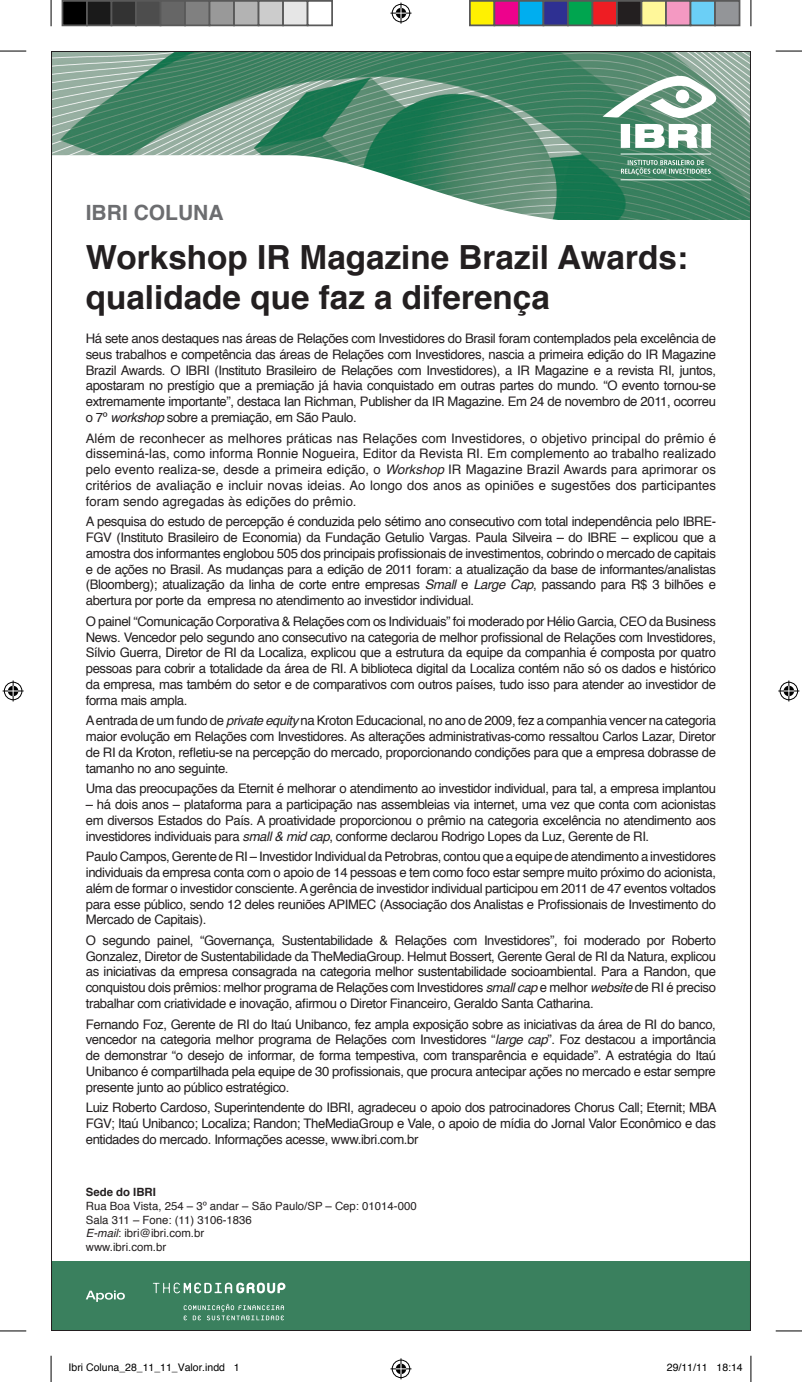
<style>
.page{position:relative;width:802px;height:1382px;background:#fff}
.page>*{position:absolute;margin:0;border:0;box-sizing:border-box;transform-origin:0 0}
.t1{font:700 33.25px/39.9px "Helvetica";color:#231f20}
.t2{font:700 21px "Helvetica";color:#6c6d70}
.t3{font:13.12px/15.8px "Helvetica";letter-spacing:-.03em;color:#231f20;text-align:justify}
.t4{font:11.38px/13.7px "Helvetica";color:#231f20}
.t5{font:700 11.38px "Helvetica";color:#231f20}
.t6{font:10.5px "Helvetica";color:#000}
.s1{font-style:italic}
</style>
<div class="page">
<img style="left:53px;top:53px;width:696px;height:167px">
<div style="left:51px;top:1261px;width:700px;height:70px;background:#3a805e"></div>
<svg style="left:86px;top:1290px;width:39px;height:12px"></svg>
<svg style="left:153px;top:1283px;width:132px;height:10px"></svg>
<svg style="left:184px;top:1304px;width:100px;height:16px"></svg>
<hr style="left:620px;top:154px;width:91px;height:1px;background:#fff">
<hr style="left:620px;top:179px;width:91px;height:1px;background:#fff">
<svg style="left:602px;top:76px;width:114px;height:72px"></svg>
<svg style="left:51px;top:155px;width:659px;height:70px"></svg>
<svg style="left:0;top:51px;width:26px;height:1px"></svg>
<svg style="left:775px;top:51px;width:27px;height:1px"></svg>
<svg style="left:0;top:1331px;width:26px;height:1px"></svg>
<svg style="left:775px;top:1331px;width:27px;height:1px"></svg>
<svg style="left:51px;top:0;width:1px;height:26px"></svg>
<svg style="left:51px;top:1356px;width:1px;height:26px"></svg>
<svg style="left:750px;top:0;width:1px;height:26px"></svg>
<svg style="left:750px;top:1356px;width:1px;height:26px"></svg>
<svg style="left:390px;top:3px;width:21px;height:21px"></svg>
<svg style="left:390px;top:1358px;width:21px;height:21px"></svg>
<svg style="left:3px;top:680px;width:21px;height:21px"></svg>
<svg style="left:778px;top:680px;width:21px;height:21px"></svg>
<div style="left:62px;top:1px;width:25px;height:24px;background:#000"></div>
<div style="left:62px;top:0;width:26px;height:26px;border:2px solid #595959"></div>
<div style="left:87px;top:1px;width:24px;height:24px;background:#1a1a1a"></div>
<div style="left:86px;top:0;width:26px;height:26px;border:2px solid #595959"></div>
<div style="left:111px;top:1px;width:25px;height:24px;background:#333"></div>
<div style="left:111px;top:0;width:26px;height:26px;border:2px solid #595959"></div>
<div style="left:136px;top:1px;width:24px;height:24px;background:#4d4d4d"></div>
<div style="left:135px;top:0;width:26px;height:26px;border:2px solid #595959"></div>
<div style="left:160px;top:1px;width:25px;height:24px;background:#666"></div>
<div style="left:160px;top:0;width:26px;height:26px;border:2px solid #595959"></div>
<div style="left:185px;top:1px;width:24px;height:24px;background:#808080"></div>
<div style="left:184px;top:0;width:26px;height:26px;border:2px solid #595959"></div>
<div style="left:209px;top:1px;width:25px;height:24px;background:#999"></div>
<div style="left:209px;top:0;width:26px;height:26px;border:2px solid #595959"></div>
<div style="left:234px;top:1px;width:24px;height:24px;background:#b3b3b3"></div>
<div style="left:233px;top:0;width:26px;height:26px;border:2px solid #595959"></div>
<div style="left:258px;top:1px;width:25px;height:24px;background:#ccc"></div>
<div style="left:258px;top:0;width:26px;height:26px;border:2px solid #595959"></div>
<div style="left:283px;top:1px;width:24px;height:24px;background:#e6e6e6"></div>
<div style="left:282px;top:0;width:26px;height:26px;border:2px solid #595959"></div>
<div style="left:307px;top:0;width:26px;height:26px;border:2px solid #595959"></div>
<div style="left:470px;top:1px;width:24px;height:24px;background:#fff101"></div>
<div style="left:469px;top:0;width:26px;height:26px;border:2px solid #595959"></div>
<div style="left:494px;top:1px;width:25px;height:24px;background:#ed028c"></div>
<div style="left:493px;top:0;width:27px;height:26px;border:2px solid #595959"></div>
<div style="left:519px;top:1px;width:24px;height:24px;background:#00aeef"></div>
<div style="left:518px;top:0;width:26px;height:26px;border:2px solid #595959"></div>
<div style="left:543px;top:1px;width:25px;height:24px;background:#2e3092"></div>
<div style="left:542px;top:0;width:27px;height:26px;border:2px solid #595959"></div>
<div style="left:568px;top:1px;width:24px;height:24px;background:#00a54f"></div>
<div style="left:567px;top:0;width:26px;height:26px;border:2px solid #595959"></div>
<div style="left:592px;top:1px;width:25px;height:24px;background:#ee1d23"></div>
<div style="left:591px;top:0;width:27px;height:26px;border:2px solid #595959"></div>
<div style="left:617px;top:1px;width:24px;height:24px;background:#231f20"></div>
<div style="left:616px;top:0;width:26px;height:26px;border:2px solid #595959"></div>
<div style="left:641px;top:1px;width:25px;height:24px;background:#fff79a"></div>
<div style="left:640px;top:0;width:27px;height:26px;border:2px solid #595959"></div>
<div style="left:666px;top:1px;width:24px;height:24px;background:#f499c2"></div>
<div style="left:665px;top:0;width:26px;height:26px;border:2px solid #595959"></div>
<div style="left:690px;top:1px;width:25px;height:24px;background:#6bcff6"></div>
<div style="left:689px;top:0;width:27px;height:26px;border:2px solid #595959"></div>
<div style="left:715px;top:1px;width:24px;height:24px;background:#939598"></div>
<div style="left:714px;top:0;width:26px;height:26px;border:2px solid #595959"></div>
<h2 class="t2" style="left:86px;top:196px;width:139px">IBRI COLUNA</h2>
<h1 class="t1" style="left:86px;top:238px;width:603px">Workshop IR Magazine Brazil Awards: qualidade que faz a diferença</h1>
<p class="t3" style="left:86px;top:331px;width:631px">Há sete anos destaques nas áreas de Relações com Investidores do Brasil foram contemplados pela excelência de seus trabalhos e competência das áreas de Relações com Investidores, nascia a primeira edição do IR Magazine Brazil Awards. O IBRI (Instituto Brasileiro de Relações com Investidores), a IR Magazine e a revista RI, juntos, apostaram no prestígio que a premiação já havia conquistado em outras partes do mundo. “O evento tornou-se extremamente importante”, destaca Ian Richman, Publisher da IR Magazine. Em 24 de novembro de 2011, ocorreu o 7º <span class="s1">workshop</span> sobre a premiação, em São Paulo.</p>
<p class="t3" style="left:86px;top:431px;width:631px">Além de reconhecer as melhores práticas nas Relações com Investidores, o objetivo principal do prêmio é disseminá-las, como informa Ronnie Nogueira, Editor da Revista RI. Em complemento ao trabalho realizado pelo evento realiza-se, desde a primeira edição, o <span class="s1">Workshop</span> IR Magazine Brazil Awards para aprimorar os critérios de avaliação e incluir novas ideias. Ao longo dos anos as opiniões e sugestões dos participantes foram sendo agregadas às edições do prêmio.</p>
<p class="t3" style="left:86px;top:514px;width:631px">A pesquisa do estudo de percepção é conduzida pelo sétimo ano consecutivo com total independência pelo IBRE-FGV (Instituto Brasileiro de Economia) da Fundação Getulio Vargas. Paula Silveira – do IBRE – explicou que a amostra dos informantes englobou 505 dos principais profissionais de investimentos, cobrindo o mercado de capitais e de ações no Brasil. As mudanças para a edição de 2011 foram: a atualização da base de informantes/analistas (Bloomberg); atualização da linha de corte entre empresas <span class="s1">Small</span> e <span class="s1">Large Cap</span>, passando para R$ 3 bilhões e abertura por porte da empresa no atendimento ao investidor individual.</p>
<p class="t3" style="left:86px;top:614px;width:631px">O painel “Comunicação Corporativa &amp; Relações com os Individuais” foi moderado por Hélio Garcia, CEO da Business News. Vencedor pelo segundo ano consecutivo na categoria de melhor profissional de Relações com Investidores, Sílvio Guerra, Diretor de RI da Localiza, explicou que a estrutura da equipe da companhia é composta por quatro pessoas para cobrir a totalidade da área de RI. A biblioteca digital da Localiza contém não só os dados e histórico da empresa, mas também do setor e de comparativos com outros países, tudo isso para atender ao investidor de forma mais ampla.</p>
<p class="t3" style="left:86px;top:713px;width:631px">A entrada de um fundo de <span class="s1">private equity</span> na Kroton Educacional, no ano de 2009, fez a companhia vencer na categoria maior evolução em Relações com Investidores. As alterações administrativas-como ressaltou Carlos Lazar, Diretor de RI da Kroton, refletiu-se na percepção do mercado, proporcionando condições para que a empresa dobrasse de tamanho no ano seguinte.</p>
<p class="t3" style="left:86px;top:781px;width:631px">Uma das preocupações da Eternit é melhorar o atendimento ao investidor individual, para tal, a empresa implantou</p>
<p class="t3" style="left:86px;top:797px;width:631px">– há dois anos – plataforma para a participação nas assembleias via internet, uma vez que conta com acionistas em diversos Estados do País. A proatividade proporcionou o prêmio na categoria excelência no atendimento aos investidores individuais para <span class="s1">small &amp; mid cap</span>, conforme declarou Rodrigo Lopes da Luz, Gerente de RI.</p>
<p class="t3" style="left:86px;top:849px;width:631px">Paulo Campos, Gerente de RI – Investidor Individual da Petrobras, contou que a equipe de atendimento a investidores individuais da empresa conta com o apoio de 14 pessoas e tem como foco estar sempre muito próximo do acionista, além de formar o investidor consciente. A gerência de investidor individual participou em 2011 de 47 eventos voltados para esse público, sendo 12 deles reuniões APIMEC (Associação dos Analistas e Profissionais de Investimento do Mercado de Capitais).</p>
<p class="t3" style="left:86px;top:933px;width:631px">O segundo painel, “Governança, Sustentabilidade &amp; Relações com Investidores”, foi moderado por Roberto Gonzalez, Diretor de Sustentabilidade da TheMediaGroup. Helmut Bossert, Gerente Geral de RI da Natura, explicou as iniciativas da empresa consagrada na categoria melhor sustentabilidade socioambiental. Para a Randon, que conquistou dois prêmios: melhor programa de Relações com Investidores <span class="s1">small cap</span> e melhor <span class="s1">website</span> de RI é preciso trabalhar com criatividade e inovação, afirmou o Diretor Financeiro, Geraldo Santa Catharina.</p>
<p class="t3" style="left:86px;top:1017px;width:631px">Fernando Foz, Gerente de RI do Itaú Unibanco, fez ampla exposição sobre as iniciativas da área de RI do banco, vencedor na categoria melhor programa de Relações com Investidores “<span class="s1">large cap</span>”. Foz destacou a importância de demonstrar “o desejo de informar, de forma tempestiva, com transparência e equidade”. A estratégia do Itaú Unibanco é compartilhada pela equipe de 30 profissionais, que procura antecipar ações no mercado e estar sempre presente junto ao público estratégico.</p>
<p class="t3" style="left:86px;top:1100px;width:632px">Luiz Roberto Cardoso, Superintendente do IBRI, agradeceu o apoio dos patrocinadores Chorus Call; Eternit; MBA FGV; Itaú Unibanco; Localiza; Randon; TheMediaGroup e Vale, o apoio de mídia do Jornal Valor Econômico e das entidades do mercado. Informações acesse, www.ibri.com.br</p>
<p class="t5" style="left:86px;top:1183px;width:72px">Sede do IBRI</p>
<p class="t4" style="left:86px;top:1200px;width:332px">Rua Boa Vista, 254 – 3º andar – São Paulo/SP – Cep: 01014-000<br>Sala 311 – Fone: (11) 3106-1836<br><span class="s1">E-mail</span>: ibri@ibri.com.br<br>www.ibri.com.br</p>
<p class="t6" style="left:69px;top:1360px;width:173px">Ibri Coluna_28_11_11_Valor.indd 1</p>
<p class="t6" style="left:667px;top:1360px;width:77px">29/11/11 18:14</p>
</div>
